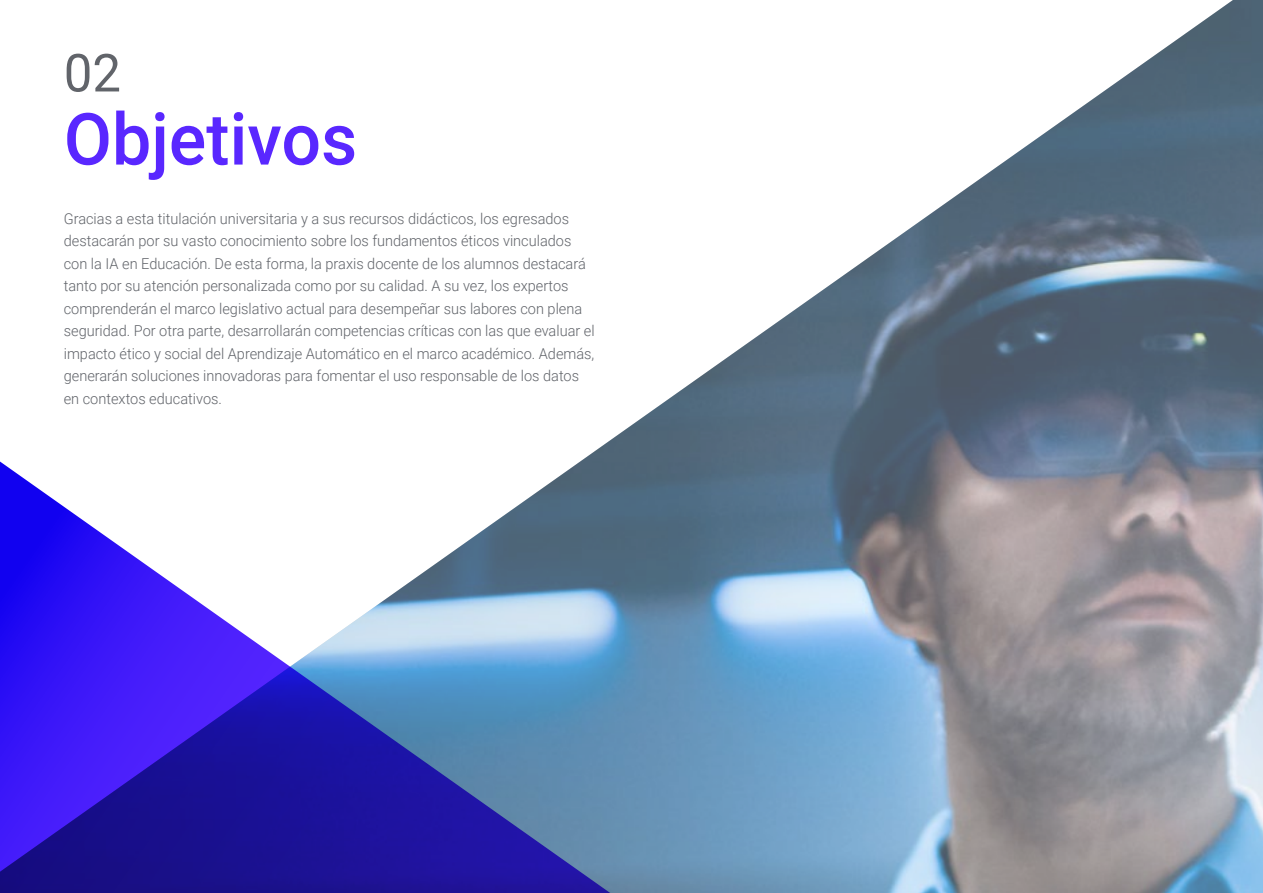
<style>
.page{position:relative;width:1263px;height:893px;background:#fff}
.page>*{position:absolute;margin:0;border:0;box-sizing:border-box;transform-origin:0 0}
.t1{font:500 72px "Roboto";color:#5927ff}
.t2{font:52.5px "Roboto";color:#61646a}
.t3{font:300 15px/22.5px "Roboto";color:#61646a}
</style>
<div class="page">
<img style="left:602px;top:0;width:661px;height:893px">
<svg style="left:0;top:446px;width:640px;height:447px"></svg>
<h2 class="t2" style="left:64px;top:36px;width:59px">02</h2>
<h1 class="t1" style="left:64px;top:89px;width:295px">Objetivos</h1>
<p class="t3" style="left:64px;top:207px;width:532px">Gracias a esta titulación universitaria y a sus recursos didácticos, los egresados destacarán por su vasto conocimiento sobre los fundamentos éticos vinculados con la IA en Educación. De esta forma, la praxis docente de los alumnos destacará tanto por su atención personalizada como por su calidad. A su vez, los expertos comprenderán el marco legislativo actual para desempeñar sus labores con plena seguridad. Por otra parte, desarrollarán competencias críticas con las que evaluar el impacto ético y social del Aprendizaje Automático en el marco académico. Además, generarán soluciones innovadoras para fomentar el uso responsable de los datos en contextos educativos.</p>
</div>
